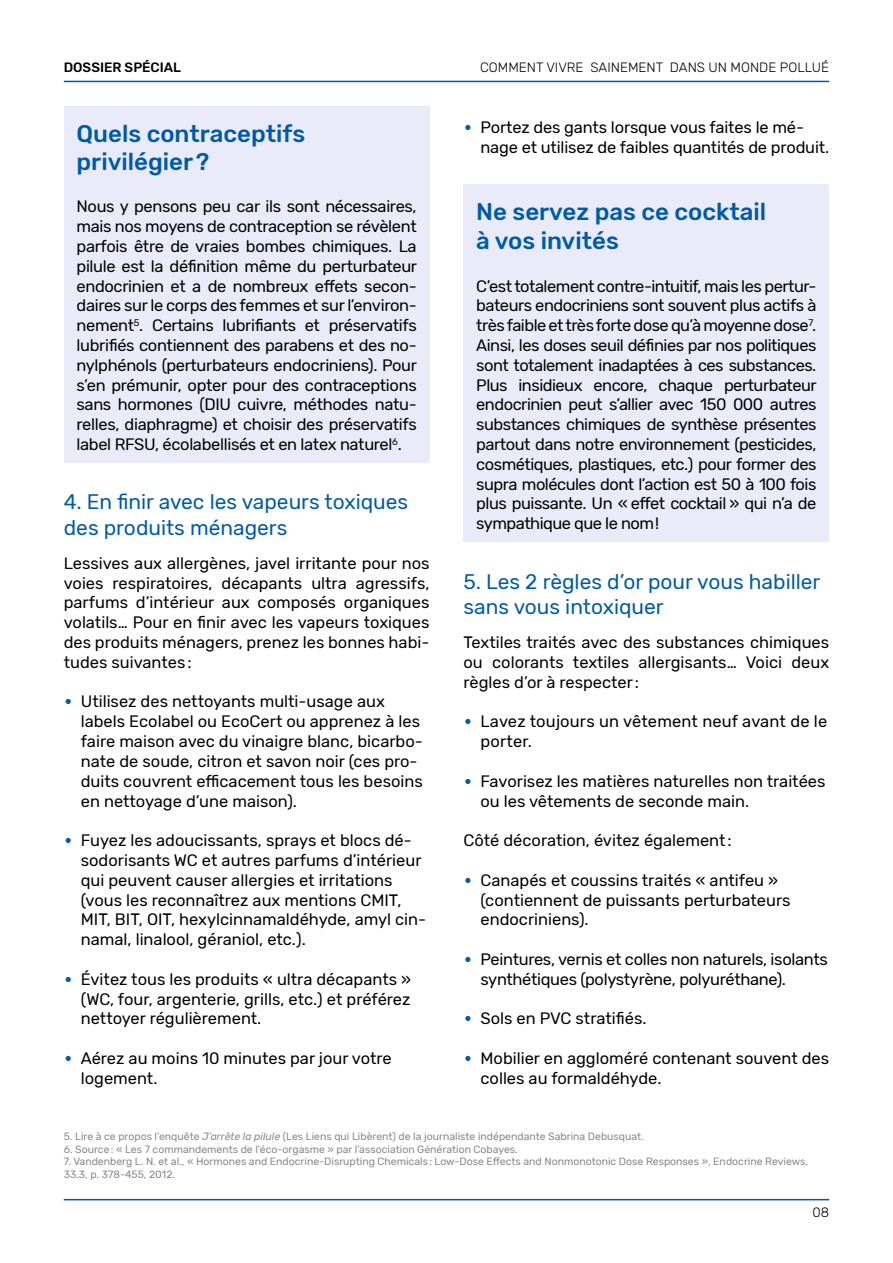
<style>
.page{position:relative;width:893px;height:1263px;background:#fff}
.page>*{position:absolute;margin:0;border:0;box-sizing:border-box;transform-origin:0 0}
.t1{font:500 24px/28.8px "Rubik";color:#005aa7}
.t2{font:21px/25.2px "Rubik";color:#005aa7}
.t3{font:16.5px/19.8px "Rubik";color:#000}
.t4{font:16.5px/19.8px "Rubik";letter-spacing:-.02em;color:#000}
.t5{font:300 13.5px "Rubik";color:#000}
.t6{font:500 13.5px "Rubik";color:#000}
.t7{font:10.5px/12.6px "Rubik";color:#878787}
.s1{font-family:"Adonis";color:#005aa7}
.s2{font-style:italic}
</style>
<div class="page">
<hr style="left:64px;top:81px;width:765px;height:1px;background:#005aa7">
<hr style="left:64px;top:1199px;width:765px;height:1px;background:#005aa7">
<div style="left:463px;top:185px;width:366px;height:357px;background:#e9ecf8"></div>
<div style="left:64px;top:106px;width:365px;height:357px;background:#e9ecf8"></div>
<p class="t6" style="left:64px;top:60px;width:119px">DOSSIER SPÉCIAL</p>
<p class="t5" style="left:480px;top:60px;width:351px">COMMENT VIVRE SAINEMENT DANS UN MONDE POLLUÉ</p>
<h1 class="t1" style="left:77px;top:119px;width:230px">Quels contraceptifs privilégier?</h1>
<p class="t3" style="left:77px;top:197px;width:342px;text-align:justify">Nous y pensons peu car ils sont nécessaires, mais nos moyens de contraception se révèlent parfois être de vraies bombes chimiques. La pilule est la définition même du perturbateur endocrinien et a de nombreux effets secon&shy;daires sur le corps des femmes et sur l’environ&shy;nement<sup>5</sup>. Certains lubrifiants et préservatifs lubrifiés contiennent des parabens et des no&shy;nylphénols (perturbateurs endocriniens). Pour s’en prémunir, opter pour des contraceptions sans hormones (DIU cuivre, méthodes natu&shy;relles, diaphragme) et choisir des préservatifs label RFSU, écolabellisés et en latex naturel<sup>6</sup>.</p>
<p class="t2" style="left:64px;top:490px;width:346px">4. En finir avec les vapeurs toxiques des produits ménagers</p>
<p class="t3" style="left:64px;top:554px;width:367px;text-align:justify">Lessives aux allergènes, javel irritante pour nos voies respiratoires, décapants ultra agressifs, parfums d’intérieur aux composés organiques volatils… Pour en finir avec les vapeurs toxiques des produits ménagers, prenez les bonnes habi&shy;tudes suivantes:</p>
<p class="t3" style="left:81px;top:692px;width:344px;text-indent:-17px"><span class="s1">•</span> Utilisez des nettoyants multi-usage aux labels Ecolabel ou EcoCert ou apprenez à les faire maison avec du vinaigre blanc, bicarbo&shy;nate de soude, citron et savon noir (ces pro&shy;duits couvrent efficacement tous les besoins en nettoyage d’une maison).</p>
<p class="t3" style="left:81px;top:831px;width:347px;text-indent:-17px"><span class="s1">•</span> Fuyez les adoucissants, sprays et blocs dé&shy;sodorisants WC et autres parfums d’intérieur qui peuvent causer allergies et irritations (vous les reconnaîtrez aux mentions CMIT, MIT, BIT, OIT, hexylcinnamaldéhyde, amyl cin&shy;namal, linalool, géraniol, etc.).</p>
<p class="t3" style="left:81px;top:969px;width:332px;text-align:justify;text-indent:-17px"><span class="s1">•</span> Évitez tous les produits « ultra décapants » (WC, four, argenterie, grills, etc.) et préférez nettoyer régulièrement.</p>
<p class="t3" style="left:81px;top:1049px;width:312px;text-indent:-17px"><span class="s1">•</span> Aérez au moins 10 minutes par jour votre logement.</p>
<p class="t3" style="left:480px;top:118px;width:350px;text-indent:-17px"><span class="s1">•</span> Portez des gants lorsque vous faites le mé&shy;nage et utilisez de faibles quantités de produit.</p>
<h1 class="t1" style="left:476px;top:198px;width:291px">Ne servez pas ce cocktail à vos invités</h1>
<p class="t3" style="left:476px;top:276px;width:342px;text-align:justify">C’est totalement contre-intuitif, mais les pertur&shy;bateurs endocriniens sont souvent plus actifs à très faible et très forte dose qu’à moyenne dose<sup>7</sup>.<br>Ainsi, les doses seuil définies par nos politiques sont totalement inadaptées à ces substances.<br>Plus insidieux encore, chaque perturbateur endocrinien peut s’allier avec 150 000 autres substances chimiques de synthèse présentes partout dans notre environnement (pesticides, cosmétiques, plastiques, etc.) pour former des supra molécules dont l’action est 50 à 100 fois plus puissante. Un « effet cocktail » qui n’a de sympathique que le nom!</p>
<p class="t2" style="left:463px;top:569px;width:358px">5. Les 2 règles d’or pour vous habiller sans vous intoxiquer</p>
<p class="t3" style="left:463px;top:633px;width:367px;text-align:justify">Textiles traités avec des substances chimiques ou colorants textiles allergisants… Voici deux règles d’or à respecter:</p>
<p class="t3" style="left:480px;top:712px;width:348px;text-indent:-17px"><span class="s1">•</span> Lavez toujours un vêtement neuf avant de le porter.</p>
<p class="t3" style="left:480px;top:771px;width:346px;text-indent:-17px"><span class="s1">•</span> Favorisez les matières naturelles non traitées ou les vêtements de seconde main.</p>
<p class="t3" style="left:463px;top:831px;width:270px">Côté décoration, évitez également:</p>
<p class="t3" style="left:480px;top:870px;width:312px;text-indent:-17px"><span class="s1">•</span> Canapés et coussins traités « antifeu » (contiennent de puissants perturbateurs endocriniens).</p>
<p class="t4" style="left:480px;top:950px;width:349px;text-indent:-17px"><span class="s1">•</span> Peintures, vernis et colles non naturels, isolants synthétiques (polystyrène, polyuréthane).</p>
<p class="t3" style="left:463px;top:1009px;width:184px"><span class="s1">•</span> Sols en PVC stratifiés.</p>
<p class="t3" style="left:480px;top:1049px;width:350px;text-indent:-17px"><span class="s1">•</span> Mobilier en aggloméré contenant souvent des colles au formaldéhyde.</p>
<p class="t7" style="left:64px;top:1130px;width:582px">5. Lire à ce propos l’enquête <span class="s2">J’arrête la pilule</span> (Les Liens qui Libèrent) de la journaliste indépendante Sabrina Debusquat.</p>
<p class="t7" style="left:64px;top:1143px;width:456px">6. Source: « Les 7 commandements de l’éco-orgasme » par l’association Génération Cobayes.</p>
<p class="t7" style="left:64px;top:1156px;width:746px">7. Vandenberg L. N. et al., « Hormones and Endocrine-Disrupting Chemicals: Low-Dose Effects and Nonmonotonic Dose Responses », Endocrine Reviews,<br>33.3, p. 378-455, 2012.</p>
<p class="t5" style="left:812px;top:1205px;width:18px">08</p>
</div>
